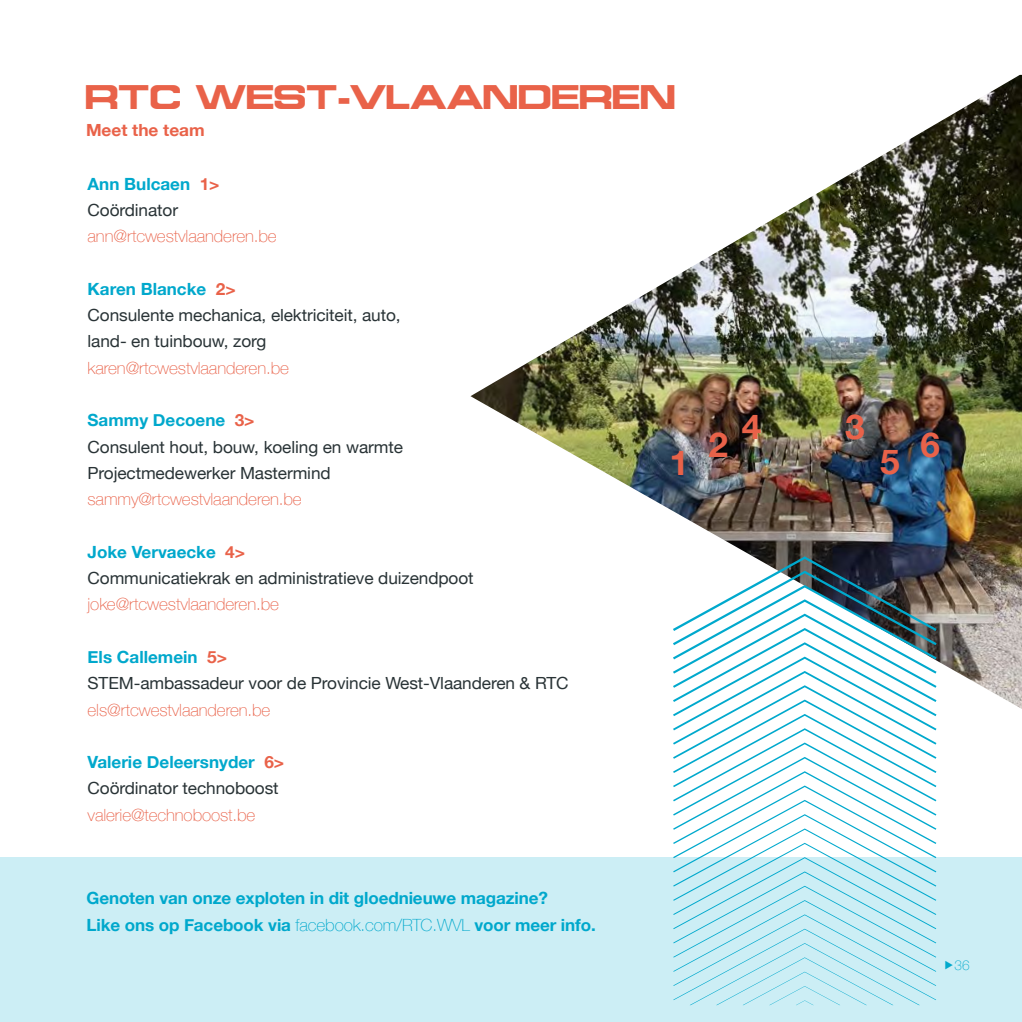
<style>
.page{position:relative;width:1022px;height:1022px;background:#fff}
.page>*{position:absolute;margin:0;border:0;box-sizing:border-box;transform-origin:0 0}
.t1{font:700 34.12px "Helvetica Neue";color:#e96249}
.t2{font:33.25px "Grammara";letter-spacing:-.035em;color:#e96249}
.t3{font:16.8px/26.2px "Helvetica Neue";letter-spacing:-.005em;color:#293336}
.t4{font:100 16.8px "Helvetica Neue";letter-spacing:-.005em;color:#e96249}
.t5{font:700 16.8px/26.4px "Helvetica Neue";letter-spacing:-.005em;color:#00a8cc}
.t6{font:700 16.8px "Helvetica Neue";color:#e96249}
.t7{font:100 13.65px "Helvetica Neue";color:#00a9cc}
.s1{font-weight:700;color:#00a8cc}
.s2{font-weight:700;color:#e96249}
.s3{font-weight:100}
</style>
<div class="page">
<div style="left:0;top:857px;width:1021px;height:165px;background:#cceef5"></div>
<img style="left:470px;top:75px;width:552px;height:634px">
<svg style="left:673px;top:556px;width:263px;height:449px"></svg>
<h2 class="t2" style="left:86px;top:83px;width:593px">RTC WEST-VLAANDEREN</h2>
<p class="t6" style="left:86px;top:119px;width:120px">Meet the team</p>
<p class="t3" style="left:88px;top:170px;width:134px"><span class="s1">Ann Bulcaen</span> <span class="s2">1&gt;<br></span>Coördinator</p>
<p class="t4" style="left:88px;top:226px;width:191px">ann@rtcwestvlaanderen.be</p>
<p class="t3" style="left:88px;top:276px;width:315px"><span class="s1">Karen Blancke</span> <span class="s2">2&gt;<br></span>Consulente mechanica, elektriciteit, auto, land- en tuinbouw, zorg</p>
<p class="t4" style="left:88px;top:357px;width:203px">karen@rtcwestvlaanderen.be</p>
<p class="t3" style="left:88px;top:407px;width:317px"><span class="s1">Sammy Decoene</span> <span class="s2">3&gt;<br></span>Consulent hout, bouw, koeling en warmte<br>Projectmedewerker Mastermind</p>
<p class="t4" style="left:88px;top:489px;width:216px">sammy@rtcwestvlaanderen.be</p>
<p class="t3" style="left:88px;top:538px;width:387px"><span class="s1">Joke Vervaecke</span> <span class="s2">4&gt;<br></span>Communicatiekrak en administratieve duizendpoot</p>
<p class="t4" style="left:88px;top:594px;width:193px">joke@rtcwestvlaanderen.be</p>
<p class="t3" style="left:88px;top:644px;width:483px"><span class="s1">Els Callemein</span> <span class="s2">5&gt;<br></span>STEM-ambassadeur voor de Provincie West-Vlaanderen &amp; RTC</p>
<p class="t4" style="left:88px;top:699px;width:184px">els@rtcwestvlaanderen.be</p>
<p class="t3" style="left:88px;top:749px;width:198px"><span class="s1">Valerie Deleersnyder</span> <span class="s2">6&gt;<br></span>Coördinator technoboost</p>
<p class="t4" style="left:88px;top:804px;width:169px">valerie@technoboost.be</p>
<h1 class="t1" style="left:670px;top:441px;width:21px">1</h1>
<h1 class="t1" style="left:709px;top:423px;width:21px">2</h1>
<h1 class="t1" style="left:742px;top:406px;width:21px">4</h1>
<h1 class="t1" style="left:845px;top:406px;width:21px">3</h1>
<h1 class="t1" style="left:880px;top:441px;width:21px">5</h1>
<h1 class="t1" style="left:920px;top:423px;width:21px">6</h1>
<p class="t5" style="left:87px;top:885px;width:511px">Genoten van onze exploten in dit gloednieuwe magazine?<br>Like ons op Facebook via <span class="s3">facebook.com/RTC.WVL</span> voor meer info.</p>
<p class="t7" style="left:954px;top:957px;width:17px">36</p>
</div>
